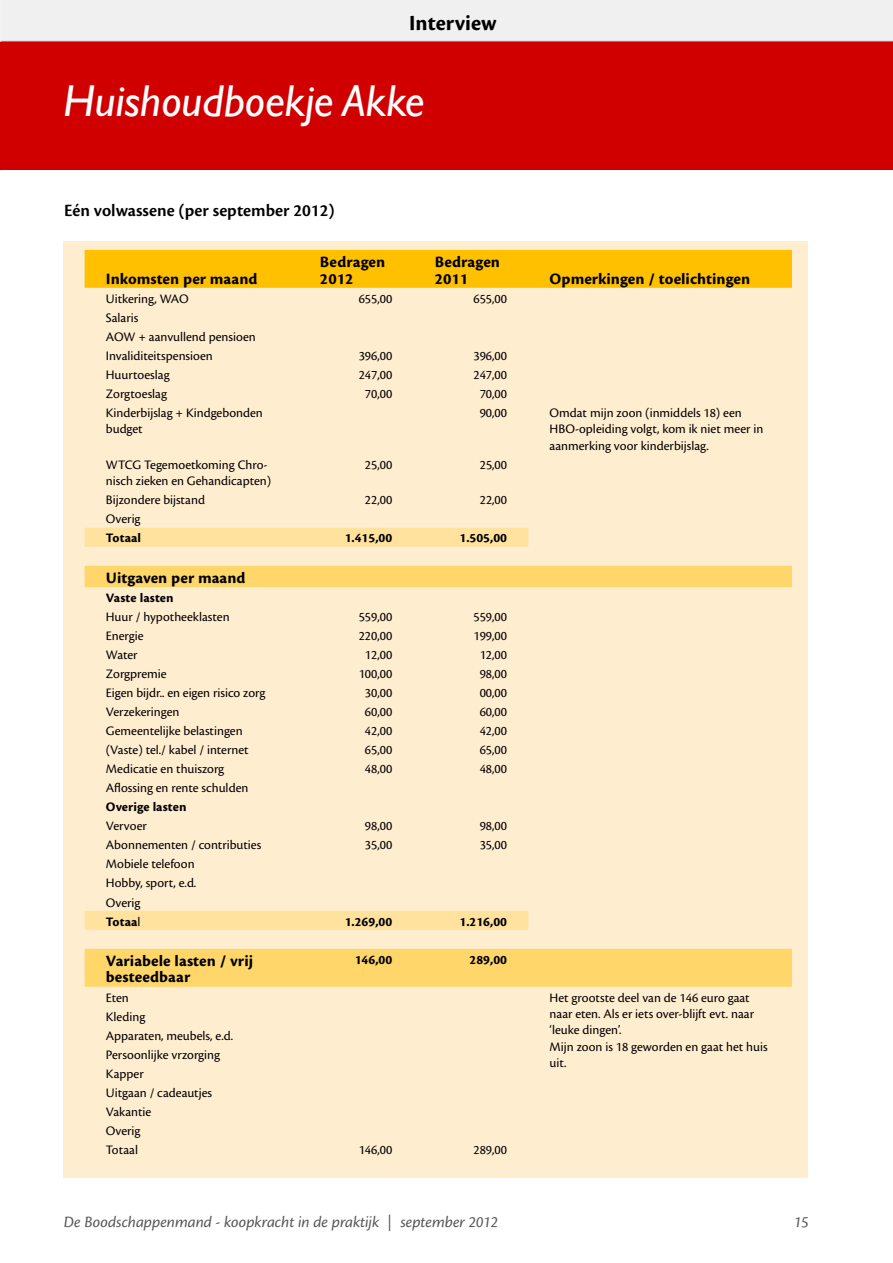
<style>
.page{position:relative;width:893px;height:1263px;background:#fff}
.page>*{position:absolute;margin:0;border:0;box-sizing:border-box;transform-origin:0 0}
.t1{font:italic 45px "Gill Sans Std";color:#fff}
.t2{font:700 22.5px "Cronos Pro";color:#000}
.t3{font:600 18px "Cronos Pro";color:#000}
.t4{font:16.5px/16.5px "Cronos Pro Bold Capt";letter-spacing:.005em;color:#000}
.t5{font:italic 16.5px "Cronos Pro";letter-spacing:-.005em;color:#565655}
.t6{font:13.5px/19px "Cronos Pro";color:#000}
.t7{font:13.5px "Cronos Pro Bold Capt";color:#000}
.s1{font-family:"Cronos Pro"}
</style>
<div class="page">
<div style="left:0;top:0;width:893px;height:45px;background:#000;opacity:.75"></div>
<div style="left:0;top:43px;width:893px;height:127px;background:#d00000"></div>
<div style="left:63px;top:241px;width:744px;height:937px;background:#ffedd0"></div>
<div style="left:85px;top:250px;width:707px;height:38px;background:#ffc000"></div>
<svg style="left:85px;top:528px;width:443px;height:38px"></svg>
<svg style="left:85px;top:566px;width:707px;height:421px"></svg>
<h2 class="t2" style="left:409px;top:10px;width:89px">Interview</h2>
<h1 class="t1" style="left:63px;top:75px;width:363px">Huishoudboekje Akke</h1>
<h3 class="t3" style="left:64px;top:200px;width:272px">Eén volwassene (per september 2012)</h3>
<p class="t4" style="left:106px;top:271px;width:153px">Inkomsten per maand</p>
<p class="t4" style="left:320px;top:254px;width:67px">Bedragen<br>2012</p>
<p class="t4" style="left:435px;top:254px;width:67px">Bedragen<br>2011</p>
<p class="t6" style="left:106px;top:289px;width:84px">Uitkering, WAO</p>
<p class="t6" style="left:359px;top:289px;width:35px">655,00</p>
<p class="t6" style="left:473px;top:289px;width:35px">655,00</p>
<p class="t6" style="left:106px;top:308px;width:151px">Salaris<br>AOW + aanvullend pensioen<br>Invaliditeitspensioen</p>
<p class="t6" style="left:359px;top:346px;width:35px">396,00</p>
<p class="t6" style="left:473px;top:346px;width:35px">396,00</p>
<p class="t4" style="left:550px;top:271px;width:202px">Opmerkingen / toelichtingen</p>
<p class="t6" style="left:106px;top:365px;width:65px">Huurtoeslag</p>
<p class="t6" style="left:359px;top:365px;width:35px">247,00</p>
<p class="t6" style="left:473px;top:365px;width:35px">247,00</p>
<p class="t6" style="left:106px;top:384px;width:63px">Zorgtoeslag</p>
<p class="t6" style="left:365px;top:384px;width:29px">70,00</p>
<p class="t6" style="left:480px;top:384px;width:29px">70,00</p>
<p class="t6" style="left:106px;top:404px;width:158px;line-height:16.5px">Kinderbijslag + Kindgebonden budget</p>
<p class="t6" style="left:480px;top:403px;width:29px">90,00</p>
<p class="t6" style="left:550px;top:404px;width:215px;line-height:16.5px">Omdat mijn zoon (inmiddels 18) een<br>HBO-opleiding volgt, kom ik niet meer in aanmerking voor kinderbijslag.</p>
<p class="t6" style="left:106px;top:456px;width:167px;line-height:16.5px">WTCG Tegemoetkoming Chro&shy;nisch zieken en Gehandicapten)</p>
<p class="t6" style="left:365px;top:455px;width:29px">25,00</p>
<p class="t6" style="left:480px;top:455px;width:29px">25,00</p>
<p class="t6" style="left:106px;top:491px;width:101px">Bijzondere bijstand</p>
<p class="t6" style="left:365px;top:491px;width:29px">22,00</p>
<p class="t6" style="left:480px;top:491px;width:29px">22,00</p>
<p class="t6" style="left:106px;top:510px;width:36px">Overig</p>
<p class="t7" style="left:106px;top:530px;width:37px">Totaal</p>
<p class="t7" style="left:345px;top:530px;width:49px">1.415,00</p>
<p class="t7" style="left:459px;top:530px;width:49px">1.505,00</p>
<p class="t4" style="left:106px;top:570px;width:141px">Uitgaven per maand</p>
<p class="t7" style="left:106px;top:590px;width:69px">Vaste lasten</p>
<p class="t6" style="left:106px;top:607px;width:125px">Huur / hypotheeklasten</p>
<p class="t6" style="left:359px;top:607px;width:35px">559,00</p>
<p class="t6" style="left:473px;top:607px;width:35px">559,00</p>
<p class="t6" style="left:106px;top:626px;width:39px">Energie</p>
<p class="t6" style="left:359px;top:626px;width:35px">220,00</p>
<p class="t6" style="left:473px;top:626px;width:35px">199,00</p>
<p class="t6" style="left:106px;top:645px;width:33px">Water</p>
<p class="t6" style="left:365px;top:645px;width:29px">12,00</p>
<p class="t6" style="left:480px;top:645px;width:29px">12,00</p>
<p class="t6" style="left:106px;top:664px;width:62px">Zorgpremie</p>
<p class="t6" style="left:359px;top:664px;width:35px">100,00</p>
<p class="t6" style="left:480px;top:664px;width:29px">98,00</p>
<p class="t6" style="left:106px;top:683px;width:161px">Eigen bijdr.. en eigen risico zorg</p>
<p class="t6" style="left:365px;top:683px;width:29px">30,00</p>
<p class="t6" style="left:480px;top:683px;width:29px">00,00</p>
<p class="t6" style="left:106px;top:702px;width:75px">Verzekeringen</p>
<p class="t6" style="left:365px;top:702px;width:29px">60,00</p>
<p class="t6" style="left:480px;top:702px;width:29px">60,00</p>
<p class="t6" style="left:106px;top:721px;width:138px">Gemeentelijke belastingen</p>
<p class="t6" style="left:365px;top:721px;width:29px">42,00</p>
<p class="t6" style="left:480px;top:721px;width:29px">42,00</p>
<p class="t6" style="left:106px;top:740px;width:144px">(Vaste) tel./ kabel / internet</p>
<p class="t6" style="left:365px;top:740px;width:29px">65,00</p>
<p class="t6" style="left:480px;top:740px;width:29px">65,00</p>
<p class="t6" style="left:106px;top:759px;width:120px">Medicatie en thuiszorg</p>
<p class="t6" style="left:365px;top:759px;width:29px">48,00</p>
<p class="t6" style="left:480px;top:759px;width:29px">48,00</p>
<p class="t6" style="left:106px;top:779px;width:144px">Aflossing en rente schulden</p>
<p class="t7" style="left:106px;top:799px;width:82px">Overige lasten</p>
<p class="t6" style="left:106px;top:817px;width:43px">Vervoer</p>
<p class="t6" style="left:365px;top:817px;width:29px">98,00</p>
<p class="t6" style="left:480px;top:817px;width:29px">98,00</p>
<p class="t6" style="left:106px;top:836px;width:157px">Abonnementen / contributies</p>
<p class="t6" style="left:365px;top:836px;width:29px">35,00</p>
<p class="t6" style="left:480px;top:836px;width:29px">35,00</p>
<p class="t6" style="left:106px;top:855px;width:92px">Mobiele telefoon<br>Hobby, sport, e.d.<br>Overig</p>
<p class="t7" style="left:106px;top:914px;width:36px">Totaa<span class="s1">l</span></p>
<p class="t7" style="left:345px;top:914px;width:49px">1.269,00</p>
<p class="t7" style="left:459px;top:914px;width:49px">1.216,00</p>
<p class="t4" style="left:106px;top:953px;width:149px">Variabele lasten / vrij besteedbaar</p>
<p class="t7" style="left:355px;top:952px;width:39px">146,00</p>
<p class="t7" style="left:470px;top:952px;width:39px">289,00</p>
<p class="t6" style="left:106px;top:988px;width:25px">Eten</p>
<p class="t6" style="left:550px;top:989px;width:220px;line-height:16.5px">Het grootste deel van de 146 euro gaat naar eten. Als er iets over-blijft evt. naar ‘leuke dingen’.<br>Mijn zoon is 18 geworden en gaat het huis uit.</p>
<p class="t6" style="left:106px;top:1007px;width:129px">Kleding<br>Apparaten, meubels, e.d.<br>Persoonlijke vrzorging<br>Kapper<br>Uitgaan / cadeautjes<br>Vakantie<br>Overig<br>Totaal</p>
<p class="t6" style="left:359px;top:1140px;width:35px">146,00</p>
<p class="t6" style="left:473px;top:1140px;width:35px">289,00</p>
<p class="t5" style="left:64px;top:1212px;width:436px">De Boodschappenmand - koopkracht in de praktijk | september 2012</p>
<p class="t5" style="left:794px;top:1212px;width:16px">15</p>
</div>
